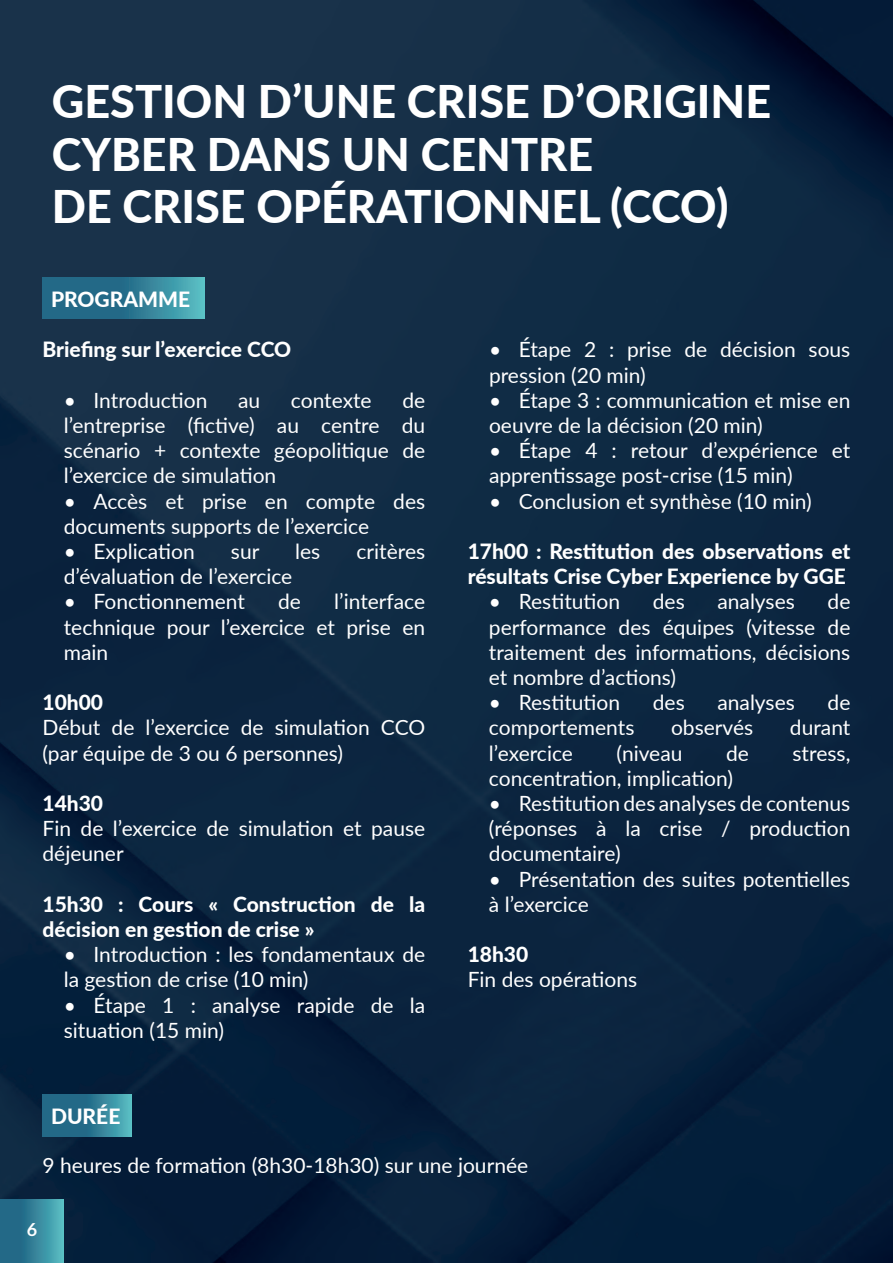
<style>
.page{position:relative;width:893px;height:1263px;background:#fff}
.page>*{position:absolute;margin:0;border:0;box-sizing:border-box;transform-origin:0 0}
.t1{font:800 45px/52.5px "Lato";color:#fff}
.t2{font:21px/25.2px "Lato";color:#fff}
.t3{font:800 21px/25.2px "Lato";color:#fff}
.t4{font:700 18px "Lato";color:#fff}
</style>
<div class="page">
<img style="left:0;top:0;width:893px;height:1263px">
<svg style="left:43px;top:277px;width:161px;height:42px;background:#307e96"></svg>
<svg style="left:43px;top:1095px;width:89px;height:41px;background:#307e96"></svg>
<svg style="left:0;top:1199px;width:64px;height:64px;background:#34859b"></svg>
<h1 class="t1" style="left:52px;top:73px;width:721px">GESTION D’UNE CRISE D’ORIGINE<br>CYBER DANS UN CENTRE<br>DE CRISE OPÉRATIONNEL (CCO)</h1>
<p class="t3" style="left:51px;top:285px;width:141px">PROGRAMME</p>
<p class="t3" style="left:43px;top:336px;width:250px">Briefing sur l’exercice CCO</p>
<p class="t2" style="left:64px;top:387px;width:145px">• Introduction</p>
<p class="t2" style="left:238px;top:387px;width:24px">au</p>
<p class="t2" style="left:291px;top:387px;width:82px">contexte</p>
<p class="t2" style="left:64px;top:387px;width:363px;text-align:justify;text-indent:339px">de l’entreprise (fictive) au centre du scénario + contexte géopolitique de l’exercice de simulation</p>
<p class="t2" style="left:64px;top:487px;width:363px">• Accès et prise en compte des documents supports de l’exercice</p>
<p class="t2" style="left:64px;top:538px;width:133px">• Explication</p>
<p class="t2" style="left:231px;top:538px;width:30px">sur</p>
<p class="t2" style="left:295px;top:538px;width:27px">les</p>
<p class="t2" style="left:357px;top:538px;width:70px">critères</p>
<p class="t2" style="left:64px;top:563px;width:230px">d’évaluation de l’exercice</p>
<p class="t2" style="left:64px;top:588px;width:183px">• Fonctionnement</p>
<p class="t2" style="left:278px;top:588px;width:24px">de</p>
<p class="t2" style="left:64px;top:588px;width:363px;text-align:justify;text-indent:271px">l’interface technique pour l’exercice et prise en main</p>
<p class="t3" style="left:43px;top:689px;width:62px">10h00</p>
<p class="t2" style="left:43px;top:714px;width:384px">Début de l’exercice de simulation CCO (par équipe de 3 ou 6 personnes)</p>
<p class="t3" style="left:43px;top:790px;width:62px">14h30</p>
<p class="t2" style="left:43px;top:815px;width:384px">Fin de l’exercice de simulation et pause déjeuner</p>
<p class="t3" style="left:43px;top:891px;width:384px">15h30 : Cours « Construction de la décision en gestion de crise »</p>
<p class="t2" style="left:64px;top:941px;width:363px">• Introduction : les fondamentaux de la gestion de crise (10 min)</p>
<p class="t2" style="left:64px;top:991px;width:363px">• Étape 1 : analyse rapide de la situation (15 min)</p>
<p class="t2" style="left:489px;top:336px;width:363px">• Étape 2 : prise de décision sous pression (20 min)</p>
<p class="t2" style="left:489px;top:387px;width:363px">• Étape 3 : communication et mise en oeuvre de la décision (20 min)</p>
<p class="t2" style="left:489px;top:437px;width:363px">• Étape 4 : retour d’expérience et apprentissage post-crise (15 min)</p>
<p class="t2" style="left:489px;top:487px;width:324px">• Conclusion et synthèse (10 min)</p>
<p class="t3" style="left:468px;top:538px;width:384px">17h00 : Restitution des observations et résultats Crise Cyber Experience by GGE</p>
<p class="t2" style="left:489px;top:588px;width:133px">• Restitution</p>
<p class="t2" style="left:653px;top:588px;width:33px">des</p>
<p class="t2" style="left:717px;top:588px;width:79px">analyses</p>
<p class="t2" style="left:489px;top:588px;width:363px;text-align:justify;text-indent:339px">de performance des équipes (vitesse de traitement des informations, décisions et nombre d’actions)</p>
<p class="t2" style="left:489px;top:689px;width:133px">• Restitution</p>
<p class="t2" style="left:653px;top:689px;width:33px">des</p>
<p class="t2" style="left:717px;top:689px;width:79px">analyses</p>
<p class="t2" style="left:828px;top:689px;width:24px">de</p>
<p class="t2" style="left:489px;top:714px;width:147px">comportements</p>
<p class="t2" style="left:671px;top:714px;width:84px">observés</p>
<p class="t2" style="left:790px;top:714px;width:62px">durant</p>
<p class="t2" style="left:489px;top:739px;width:85px">l’exercice</p>
<p class="t2" style="left:617px;top:739px;width:67px">(niveau</p>
<p class="t2" style="left:726px;top:739px;width:24px">de</p>
<p class="t2" style="left:792px;top:739px;width:59px">stress,</p>
<p class="t2" style="left:489px;top:765px;width:246px">concentration, implication)</p>
<p class="t2" style="left:489px;top:790px;width:363px;text-align:justify">• Restitution des analyses de contenus (réponses à la crise / production documentaire)</p>
<p class="t2" style="left:489px;top:865px;width:363px">• Présentation des suites potentielles à l’exercice</p>
<p class="t3" style="left:468px;top:941px;width:62px">18h30</p>
<p class="t2" style="left:468px;top:966px;width:171px">Fin des opérations</p>
<p class="t3" style="left:51px;top:1103px;width:71px">DURÉE</p>
<p class="t2" style="left:43px;top:1152px;width:487px">9 heures de formation (8h30-18h30) sur une journée</p>
<p class="t4" style="left:27px;top:1219px;width:12px">6</p>
</div>
